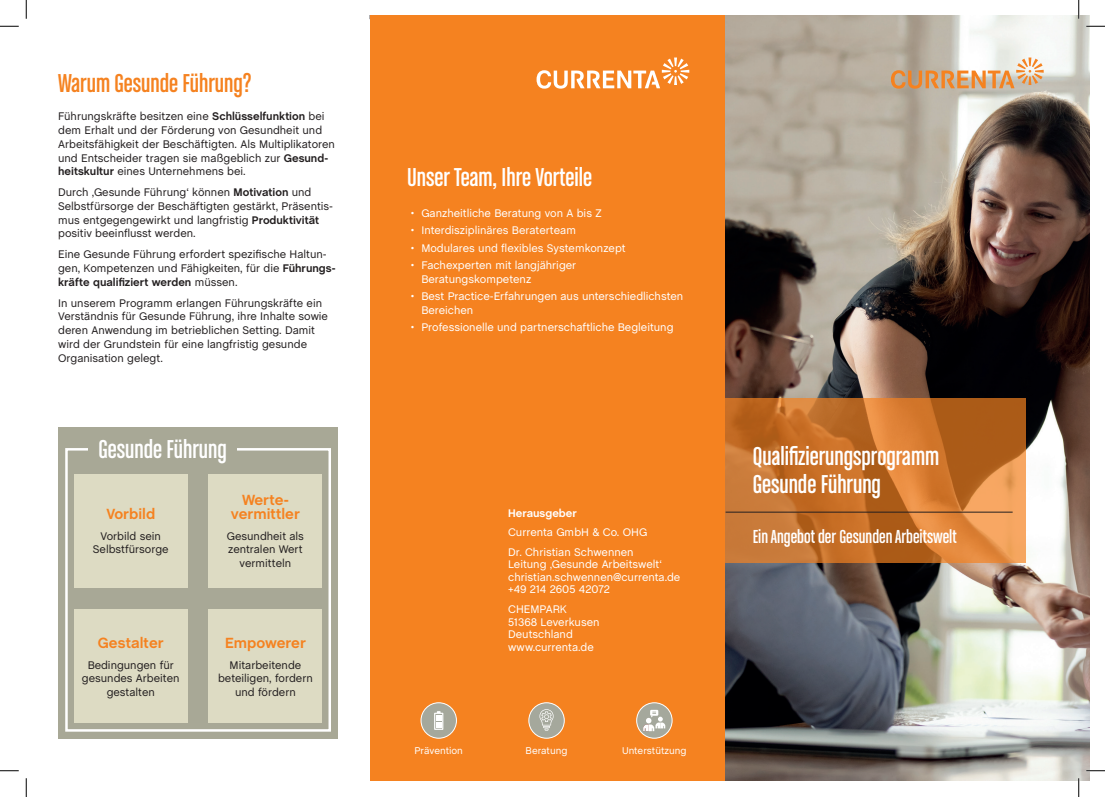
<style>
.page{position:relative;width:1105px;height:797px;background:#fff}
.page>*{position:absolute;margin:0;border:0;box-sizing:border-box;transform-origin:0 0}
.t1{font:condensed 27.5px/28.8px "Chalet";color:#fff}
.t2{font:condensed 27.5px "Chalet";color:#f58220}
.t3{font:condensed 20px "Chalet";color:#fff}
.t4{font:700 15px/13.8px "Chalet";color:#f58220;text-align:center}
.t5{font:11.25px/13.8px "Chalet";color:#231f20}
.t6{font:11.25px/12.5px "Chalet";color:#fff}
.t7{font:700 11.25px "Chalet";color:#fff}
.t8{font:10px "Chalet";color:#fff}
.s1{font-weight:700}
</style>
<div class="page">
<div style="left:58px;top:427px;width:280px;height:311px;background:#a8a896"></div>
<div style="left:65px;top:448px;width:266px;height:283px;border:2px solid #fff"></div>
<img style="left:725px;top:16px;width:364px;height:765px">
<svg style="left:891px;top:58px;width:153px;height:31px;background:#d8b897"></svg>
<svg style="left:724px;top:398px;width:301px;height:165px;background:#c8742e"></svg>
<hr style="left:726px;top:511px;width:287px;height:1px;background:#231f20">
<div style="left:370px;top:16px;width:354px;height:765px;background:#f58220"></div>
<svg style="left:536px;top:58px;width:153px;height:31px"></svg>
<div style="left:88px;top:438px;width:149px;height:21px;background:#a8a896"></div>
<div style="left:74px;top:474px;width:113px;height:113px;background:#dddbc3"></div>
<div style="left:209px;top:474px;width:113px;height:113px;background:#dddbc3"></div>
<div style="left:74px;top:609px;width:113px;height:114px;background:#dddbc3"></div>
<div style="left:209px;top:609px;width:113px;height:114px;background:#dddbc3"></div>
<div style="left:421px;top:702px;width:35px;height:36px;background:#a5a89c;border-radius:50%"></div>
<div style="left:421px;top:702px;width:36px;height:36px;border:1px solid #fff;border-radius:50%"></div>
<svg style="left:434px;top:711px;width:9px;height:19px"></svg>
<div style="left:529px;top:702px;width:35px;height:36px;background:#a5a89c;border-radius:50%"></div>
<div style="left:529px;top:702px;width:35px;height:36px;border:1px solid #fff;border-radius:50%"></div>
<svg style="left:539px;top:709px;width:15px;height:21px"></svg>
<div style="left:637px;top:702px;width:35px;height:36px;background:#a5a89c;border-radius:50%"></div>
<div style="left:636px;top:702px;width:36px;height:36px;border:1px solid #fff;border-radius:50%"></div>
<div style="left:650px;top:709px;width:8px;height:6px;background:#fff"></div>
<svg style="left:643px;top:711px;width:22px;height:20px"></svg>
<svg style="left:0;top:25px;width:19px;height:2px"></svg>
<svg style="left:1086px;top:25px;width:19px;height:2px"></svg>
<svg style="left:0;top:770px;width:19px;height:1px"></svg>
<svg style="left:1086px;top:770px;width:19px;height:1px"></svg>
<svg style="left:25px;top:0;width:2px;height:19px"></svg>
<svg style="left:25px;top:778px;width:2px;height:19px"></svg>
<svg style="left:1078px;top:0;width:1px;height:19px"></svg>
<svg style="left:1078px;top:778px;width:1px;height:19px"></svg>
<h1 class="t2" style="left:58px;top:68px;width:195px">Warum Gesunde Führung?</h1>
<p class="t5" style="left:58px;top:109px;width:278px">Führungskräfte besitzen eine <span class="s1">Schlüsselfunktion</span> bei dem Erhalt und der Förderung von Gesundheit und Arbeitsfähigkeit der Beschäftigten. Als Multiplikatoren und Entscheider tragen sie maßgeblich zur <span class="s1">Gesund&shy;heitskultur</span> eines Unternehmens bei.</p>
<p class="t5" style="left:58px;top:184px;width:276px">Durch ‚Gesunde Führung‘ können <span class="s1">Motivation</span> und Selbstfürsorge der Beschäftigten gestärkt, Präsentis&shy;mus entgegengewirkt und langfristig <span class="s1">Produktivität </span>positiv beeinflusst werden.</p>
<p class="t5" style="left:58px;top:246px;width:279px">Eine Gesunde Führung erfordert spezifische Haltun&shy;gen, Kompetenzen und Fähigkeiten, für die <span class="s1">Führungs&shy;kräfte qualifiziert werden</span> müssen.</p>
<p class="t5" style="left:58px;top:295px;width:271px">In unserem Programm erlangen Führungskräfte ein Verständnis für Gesunde Führung, ihre Inhalte sowie deren Anwendung im betrieblichen Setting. Damit wird der Grundstein für eine langfristig gesunde Organisation gelegt.</p>
<h1 class="t1" style="left:99px;top:434px;width:130px">Gesunde Führung</h1>
<h3 class="t4" style="left:106px;top:507px;width:50px">Vorbild</h3>
<p class="t5" style="left:93px;top:528px;width:77px;text-align:center">Vorbild sein<br>Selbstfürsorge</p>
<h3 class="t4" style="left:98px;top:636px;width:67px">Gestalter</h3>
<p class="t5" style="left:82px;top:657px;width:99px;text-align:center">Bedingungen für gesundes Arbeiten gestalten</p>
<h3 class="t4" style="left:231px;top:494px;width:70px">Werte&shy;vermittler</h3>
<p class="t5" style="left:227px;top:528px;width:79px;text-align:center">Gesundheit als zentralen Wert vermitteln</p>
<h3 class="t4" style="left:225px;top:636px;width:82px">Empowerer</h3>
<p class="t5" style="left:218px;top:657px;width:96px;text-align:center">Mitarbeitende beteiligen, fordern und fördern</p>
<h1 class="t1" style="left:407px;top:162px;width:186px">Unser Team, Ihre Vorteile</h1>
<p class="t6" style="left:411px;top:206px;width:192px">• Ganzheitliche Beratung von A bis Z</p>
<p class="t6" style="left:411px;top:223px;width:167px">• Interdisziplinäres Beraterteam</p>
<p class="t6" style="left:411px;top:240px;width:216px">• Modulares und flexibles Systemkonzept</p>
<p class="t6" style="left:421px;top:257px;width:156px;line-height:13.8px;text-indent:-11px">• Fachexperten mit langjähriger<br>Beratungskompetenz</p>
<p class="t6" style="left:421px;top:288px;width:263px;line-height:13.8px;text-indent:-11px">• Best Practice-Erfahrungen aus unterschiedlichsten<br>Bereichen</p>
<p class="t6" style="left:411px;top:320px;width:264px">• Professionelle und partnerschaftliche Begleitung</p>
<p class="t7" style="left:508px;top:506px;width:70px">Herausgeber</p>
<p class="t6" style="left:508px;top:521px;width:141px;line-height:19.6px">Currenta GmbH &amp; Co. OHG<br>Dr. Christian Schwennen</p>
<p class="t6" style="left:508px;top:557px;width:174px">Leitung ‚Gesunde Arbeitswelt‘ christian.schwennen@currenta.de +49 214 2605 42072</p>
<p class="t6" style="left:508px;top:602px;width:93px">CHEMPARK<br>51368 Leverkusen<br>Deutschland www.currenta.de</p>
<p class="t8" style="left:414px;top:742px;width:50px">Prävention</p>
<p class="t8" style="left:526px;top:742px;width:43px">Beratung</p>
<p class="t8" style="left:622px;top:742px;width:66px">Unterstützung</p>
<h1 class="t1" style="left:753px;top:441px;width:188px">Qualifizierungsprogramm<br>Gesunde Führung</h1>
<h2 class="t3" style="left:753px;top:525px;width:205px">Ein Angebot der Gesunden Arbeitswelt</h2>
</div>
